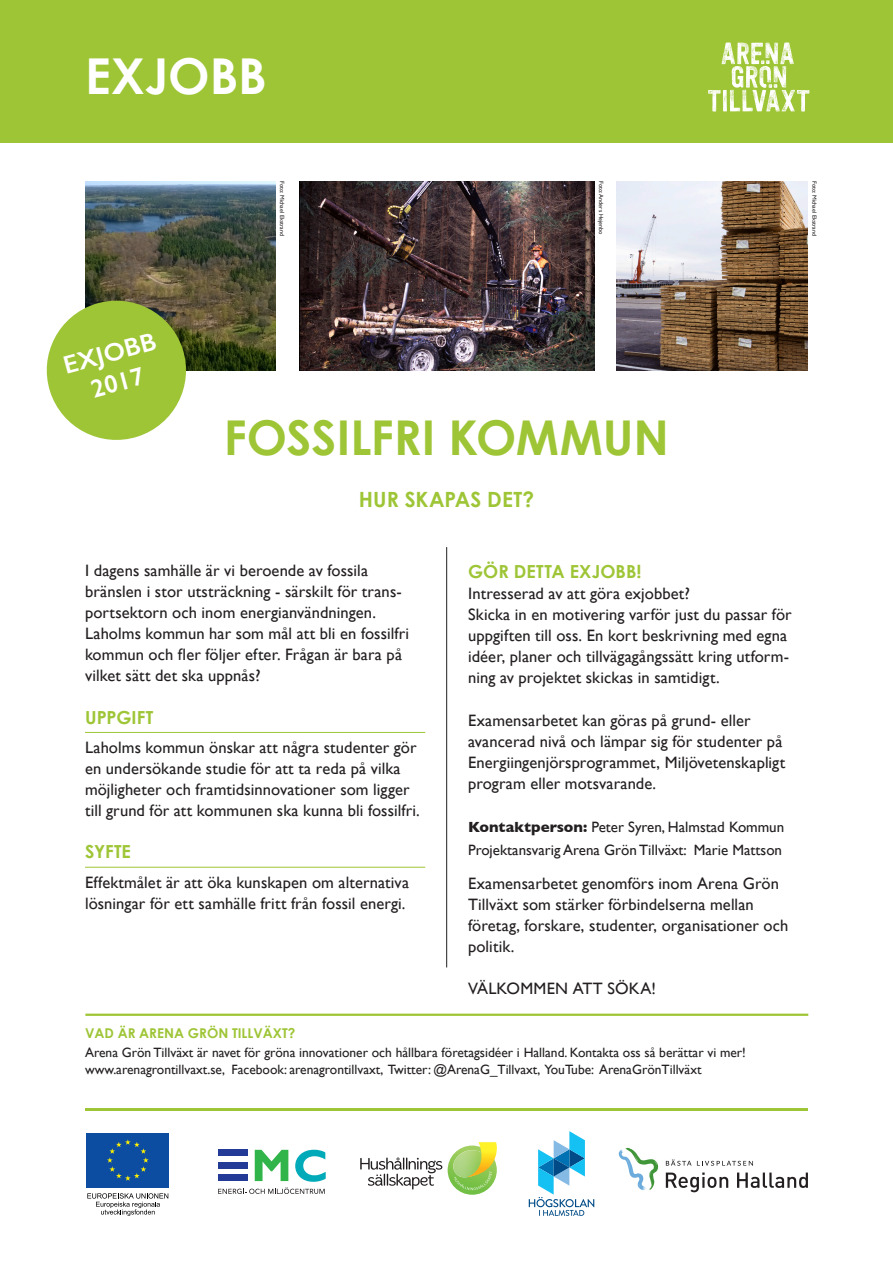
<style>
.page{position:relative;width:893px;height:1263px;background:#fff}
.page>*{position:absolute;margin:0;border:0;box-sizing:border-box;transform-origin:0 0}
.t1{font:700 49.5px "Century Gothic";letter-spacing:-.005em;color:#fff}
.t2{font:700 48px "Century Gothic";color:#9ec536}
.t3{font:600 25.5px/30.6px "Gill Sans";color:#fff;text-align:center}
.t4{font:700 21px "Century Gothic";letter-spacing:.005em;color:#9ec536}
.t5{font:700 18px "Century Gothic";letter-spacing:.005em;color:#9ec536}
.t6{font:16.5px/21px "Gill Sans";letter-spacing:.005em;color:#231f20}
.t7{font:15px/22.5px "Gill Sans";color:#231f20}
.t8{font:13.5px/16.5px "Gill Sans";color:#231f20}
.t9{font:700 13.5px "Century Gothic";color:#9ec536}
.t10{font:6px "Gill Sans";color:#231f20}
.s1{font-weight:700}
</style>
<div class="page">
<img style="left:85px;top:181px;width:190px;height:189px">
<div style="left:0;top:0;width:893px;height:142px;background:#9ec536"></div>
<svg style="left:708px;top:42px;width:101px;height:70px"></svg>
<hr style="left:85px;top:732px;width:340px;height:1px;background:#9ec536">
<hr style="left:85px;top:867px;width:340px;height:1px;background:#9ec536">
<hr style="left:85px;top:1108px;width:723px;height:3px;background:#9ec536">
<hr style="left:446px;top:547px;width:1px;height:420px;background:#231f20">
<svg style="left:218px;top:1150px;width:108px;height:44px"></svg>
<svg style="left:529px;top:1131px;width:65px;height:85px"></svg>
<svg style="left:448px;top:1142px;width:49px;height:53px"></svg>
<svg style="left:360px;top:1157px;width:82px;height:32px"></svg>
<svg style="left:619px;top:1148px;width:39px;height:42px"></svg>
<svg style="left:666px;top:1172px;width:62px;height:20px"></svg>
<svg style="left:737px;top:1172px;width:71px;height:16px"></svg>
<svg style="left:666px;top:1159px;width:87px;height:7px"></svg>
<div style="left:85px;top:1131px;width:86px;height:58px;background:linear-gradient(to bottom,#fff,#fff)"></div>
<div style="left:87px;top:1133px;width:82px;height:55px;background:#0d4da1"></div>
<svg style="left:107px;top:1139px;width:42px;height:42px"></svg>
<svg style="left:87px;top:1193px;width:81px;height:23px"></svg>
<svg style="left:46px;top:292px;width:148px;height:148px"></svg>
<hr style="left:85px;top:1014px;width:723px;height:2px;background:#9ec536">
<img style="left:617px;top:181px;width:191px;height:189px">
<img style="left:299px;top:181px;width:296px;height:189px">
<p class="t1" style="left:85px;top:45px;width:183px">EXJOBB</p>
<p class="t10" style="left:286px;top:181px;width:56px;rotate:90deg">Foto: Michael Ekstrand</p>
<p class="t10" style="left:605px;top:181px;width:55px;rotate:90deg">Foto: Anders Hejenbo</p>
<p class="t10" style="left:818px;top:181px;width:56px;rotate:90deg">Foto: Michael Ekstrand</p>
<p class="t3" style="left:60px;top:350px;width:97px;rotate:-15deg">EXJOBB<br>2017</p>
<p class="t2" style="left:224px;top:407px;width:447px">FOSSILFRI KOMMUN</p>
<p class="t4" style="left:359px;top:486px;width:177px">HUR SKAPAS DET?</p>
<p class="t6" style="left:85px;top:560px;width:325px">I dagens samhälle är vi beroende av fossila bränslen i stor utsträckning - särskilt för trans&shy;portsektorn och inom energianvändningen.<br>Laholms kommun har som mål att bli en fossilfri kommun och fler följer efter. Frågan är bara på vilket sätt det ska uppnås?</p>
<p class="t5" style="left:85px;top:706px;width:70px">UPPGIFT</p>
<p class="t6" style="left:85px;top:737px;width:336px">Laholms kommun önskar att några studenter gör en undersökande studie för att ta reda på vilka möjligheter och framtidsinnovationer som ligger till grund för att kommunen ska kunna bli fossilfri.</p>
<p class="t5" style="left:85px;top:840px;width:47px">SYFTE</p>
<p class="t6" style="left:85px;top:871px;width:326px">Effektmålet är att öka kunskapen om alternativa lösningar för ett samhälle fritt från fossil energi.</p>
<p class="t5" style="left:468px;top:560px;width:175px">GÖR DETTA EXJOBB!</p>
<p class="t6" style="left:468px;top:583px;width:325px">Intresserad av att göra exjobbet?<br>Skicka in en motivering varför just du passar för uppgiften till oss. En kort beskrivning med egna idéer, planer och tillvägagångssätt kring utform&shy;ning av projektet skickas in samtidigt.</p>
<p class="t6" style="left:468px;top:709px;width:319px">Examensarbetet kan göras på grund- eller avancerad nivå och lämpar sig för studenter på Energiingenjörsprogrammet, Miljövetenskapligt program eller motsvarande.</p>
<p class="t7" style="left:468px;top:816px;width:318px"><span class="s1">Kontaktperson:</span> Peter Syren, Halmstad Kommun<br>Projektansvarig Arena Grön Tillväxt: Marie Mattson</p>
<p class="t6" style="left:468px;top:872px;width:322px">Examensarbetet genomförs inom Arena Grön Tillväxt som stärker förbindelserna mellan företag, forskare, studenter, organisationer och politik.</p>
<p class="t6" style="left:468px;top:978px;width:189px">VÄLKOMMEN ATT SÖKA!</p>
<p class="t9" style="left:85px;top:1024px;width:212px">VAD ÄR ARENA GRÖN TILLVÄXT?</p>
<p class="t8" style="left:85px;top:1044px;width:662px">Arena Grön Tillväxt är navet för gröna innovationer och hållbara företagsidéer i Halland. Kontakta oss så berättar vi mer! www.arenagrontillvaxt.se, Facebook: arenagrontillvaxt, Twitter: @ArenaG_Tillvaxt, YouTube: ArenaGrönTillväxt</p>
</div>
